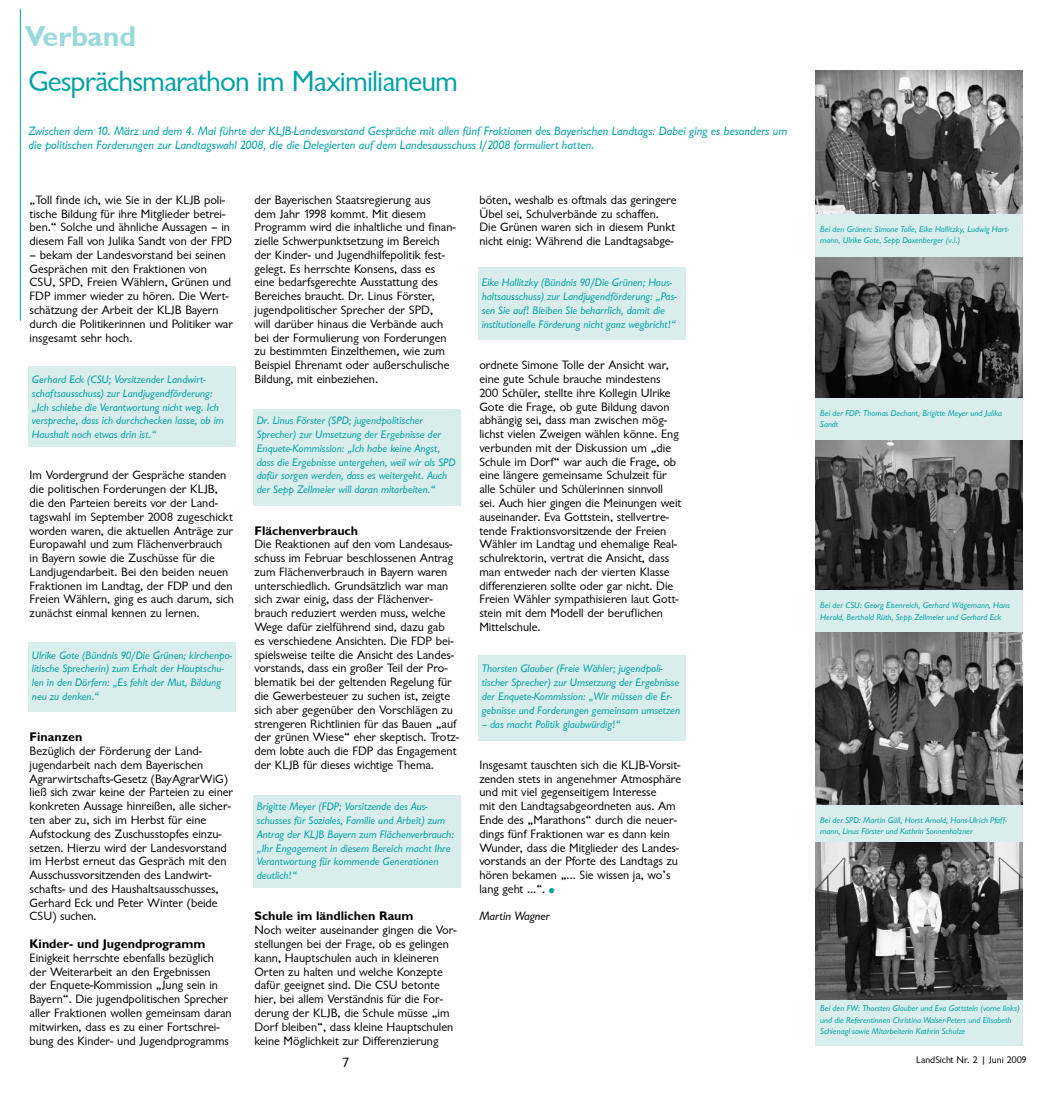
<style>
.page{position:relative;width:1051px;height:1099px;background:#fff}
.page>*{position:absolute;margin:0;border:0;box-sizing:border-box;transform-origin:0 0}
.t1{font:30px "Garrison Sans";letter-spacing:-.03em;color:#00a1a5}
.t2{font:28.75px "Garrison Sans BOLD";color:#99d9db}
.t3{font:13.75px "Garrison Sans";color:#000}
.t4{font:12.5px/13.8px "Garrison Sans";color:#000}
.t5{font:12.5px/13.8px "Garrison Sans ITALIC";color:#00a1a5}
.t6{font:12.5px "Garrison Sans BOLD";color:#000}
.t7{font:12.5px "Garrison Sans ITALIC";color:#000}
.t8{font:11.25px/13.8px "Garrison Sans ITALIC";color:#00a1a5}
.t9{font:10px "Garrison Sans";color:#000}
.t10{font:8.75px/11.2px "Garrison Sans ITALIC";color:#00a1a5}
.s1{font-size:18.75px;color:#00a1a5}
</style>
<div class="page">
<hr style="left:20px;top:9px;width:1px;height:312px;background:#00a1a5">
<div style="left:815px;top:71px;width:207px;height:974px;background:#d9eeec"></div>
<div style="left:478px;top:268px;width:207px;height:72px;background:#d9eeec"></div>
<div style="left:28px;top:642px;width:207px;height:69px;background:#d9eeec"></div>
<div style="left:478px;top:655px;width:207px;height:86px;background:#d9eeec"></div>
<div style="left:28px;top:366px;width:207px;height:80px;background:#d9eeec"></div>
<div style="left:253px;top:409px;width:207px;height:96px;background:#d9eeec"></div>
<div style="left:253px;top:795px;width:207px;height:93px;background:#d9eeec"></div>
<img style="left:815px;top:440px;width:207px;height:150px">
<img style="left:815px;top:842px;width:207px;height:157px">
<img style="left:815px;top:257px;width:207px;height:140px">
<img style="left:815px;top:71px;width:207px;height:143px">
<img style="left:815px;top:632px;width:207px;height:172px">
<h2 class="t2" style="left:25px;top:20px;width:113px">Verband</h2>
<h1 class="t1" style="left:28px;top:65px;width:431px">Gesprächsmarathon im Maximilianeum</h1>
<p class="t5" style="left:28px;top:124px;width:760px">Zwischen dem 10. März und dem 4. Mai führte der KLJB-Landesvorstand Gespräche mit allen fünf Fraktionen des Bayerischen Landtags. Dabei ging es besonders um die politischen Forderungen zur Landtagswahl 2008, die die Delegierten auf dem Landesausschuss I/2008 formuliert hatten.</p>
<p class="t4" style="left:30px;top:193px;width:204px">„Toll finde ich, wie Sie in der KLJB poli&shy;tische Bildung für ihre Mitglieder betrei&shy;ben.“ Solche und ähnliche Aussagen – in diesem Fall von Julika Sandt von der FPD</p>
<p class="t4" style="left:30px;top:248px;width:205px">– bekam der Landesvorstand bei seinen Gesprächen mit den Fraktionen von CSU, SPD, Freien Wählern, Grünen und FDP immer wieder zu hören. Die Wert&shy;schätzung der Arbeit der KLJB Bayern durch die Politikerinnen und Politiker war insgesamt sehr hoch.</p>
<p class="t8" style="left:32px;top:372px;width:193px">Gerhard Eck (CSU; Vorsitzender Landwirt&shy;schaftsausschuss) zur Landjugendförderung: „Ich schiebe die Verantwortung nicht weg. Ich verspreche, dass ich durchchecken lasse, ob im Haushalt noch etwas drin ist.“</p>
<p class="t4" style="left:30px;top:468px;width:206px">Im Vordergrund der Gespräche standen die politischen Forderungen der KLJB, die den Parteien bereits vor der Land&shy;tagswahl im September 2008 zugeschickt worden waren, die aktuellen Anträge zur Europawahl und zum Flächenverbrauch<br>in Bayern sowie die Zuschüsse für die Landjugendarbeit. Bei den beiden neuen Fraktionen im Landtag, der FDP und den Freien Wählern, ging es auch darum, sich zunächst einmal kennen zu lernen.</p>
<p class="t8" style="left:32px;top:648px;width:202px">Ulrike Gote (Bündnis 90/Die Grünen; kirchenpo&shy;litische Sprecherin) zum Erhalt der Hauptschu&shy;len in den Dörfern: „Es fehlt der Mut, Bildung neu zu denken.“</p>
<p class="t6" style="left:30px;top:730px;width:54px">Finanzen</p>
<p class="t4" style="left:30px;top:744px;width:205px">Bezüglich der Förderung der Land&shy;jugendarbeit nach dem Bayerischen Agrarwirtschafts-Gesetz (BayAgrarWiG) ließ sich zwar keine der Parteien zu einer konkreten Aussage hinreißen, alle sicher&shy;ten aber zu, sich im Herbst für eine Aufstockung des Zuschusstopfes einzu&shy;setzen. Hierzu wird der Landesvorstand im Herbst erneut das Gespräch mit den Ausschussvorsitzenden des Landwirt&shy;schafts- und des Haushaltsausschusses, Gerhard Eck und Peter Winter (beide CSU) suchen.</p>
<p class="t6" style="left:30px;top:936px;width:177px">Kinder- und Jugendprogramm</p>
<p class="t4" style="left:30px;top:951px;width:203px">Einigkeit herrschte ebenfalls bezüglich der Weiterarbeit an den Ergebnissen<br>der Enquete-Kommission „Jung sein in Bayern“. Die jugendpolitischen Sprecher aller Fraktionen wollen gemeinsam daran mitwirken, dass es zu einer Fortschrei&shy;bung des Kinder- und Jugendprogramms</p>
<p class="t4" style="left:254px;top:193px;width:203px">der Bayerischen Staatsregierung aus<br>dem Jahr 1998 kommt. Mit diesem Programm wird die inhaltliche und finan&shy;zielle Schwerpunktsetzung im Bereich der Kinder- und Jugendhilfepolitik fest&shy;gelegt. Es herrschte Konsens, dass es eine bedarfsgerechte Ausstattung des Bereiches braucht. Dr. Linus Förster, jugendpolitischer Sprecher der SPD,<br>will darüber hinaus die Verbände auch bei der Formulierung von Forderungen zu bestimmten Einzelthemen, wie zum Beispiel Ehrenamt oder außerschulische Bildung, mit einbeziehen.</p>
<p class="t8" style="left:257px;top:414px;width:200px">Dr. Linus Förster (SPD; jugendpolitischer Sprecher) zur Umsetzung der Ergebnisse der Enquete-Kommission: „Ich habe keine Angst, dass die Ergebnisse untergehen, weil wir als SPD dafür sorgen werden, dass es weitergeht. Auch der Sepp Zellmeier will daran mitarbeiten.“</p>
<p class="t6" style="left:254px;top:523px;width:105px">Flächenverbrauch</p>
<p class="t4" style="left:254px;top:537px;width:206px">Die Reaktionen auf den vom Landesaus&shy;schuss im Februar beschlossenen Antrag zum Flächenverbrauch in Bayern waren unterschiedlich. Grundsätzlich war man sich zwar einig, dass der Flächenver&shy;brauch reduziert werden muss, welche Wege dafür zielführend sind, dazu gab<br>es verschiedene Ansichten. Die FDP bei&shy;spielsweise teilte die Ansicht des Landes&shy;vorstands, dass ein großer Teil der Pro&shy;blematik bei der geltenden Regelung für die Gewerbesteuer zu suchen ist, zeigte sich aber gegenüber den Vorschlägen zu strengeren Richtlinien für das Bauen „auf der grünen Wiese“ eher skeptisch. Trotz&shy;dem lobte auch die FDP das Engagement der KLJB für dieses wichtige Thema.</p>
<p class="t8" style="left:257px;top:799px;width:199px">Brigitte Meyer (FDP; Vorsitzende des Aus&shy;schusses für Soziales, Familie und Arbeit) zum Antrag der KLJB Bayern zum Flächenverbrauch: „Ihr Engagement in diesem Bereich macht Ihre Verantwortung für kommende Generationen deutlich!“</p>
<p class="t6" style="left:254px;top:909px;width:160px">Schule im ländlichen Raum</p>
<p class="t4" style="left:254px;top:923px;width:204px">Noch weiter auseinander gingen die Vor&shy;stellungen bei der Frage, ob es gelingen kann, Hauptschulen auch in kleineren Orten zu halten und welche Konzepte dafür geeignet sind. Die CSU betonte hier, bei allem Verständnis für die For&shy;derung der KLJB, die Schule müsse „im Dorf bleiben“, dass kleine Hauptschulen keine Möglichkeit zur Differenzierung</p>
<p class="t4" style="left:479px;top:193px;width:198px">böten, weshalb es oftmals das geringere Übel sei, Schulverbände zu schaffen.<br>Die Grünen waren sich in diesem Punkt nicht einig: Während die Landtagsabge-</p>
<p class="t8" style="left:481px;top:276px;width:196px">Eike Hallitzky (Bündnis 90/Die Grünen; Haus&shy;haltsausschuss) zur Landjugendförderung: „Pas&shy;sen Sie auf! Bleiben Sie beharrlich, damit die institutionelle Förderung nicht ganz wegbricht!“</p>
<p class="t4" style="left:479px;top:358px;width:203px">ordnete Simone Tolle der Ansicht war, eine gute Schule brauche mindestens 200 Schüler, stellte ihre Kollegin Ulrike Gote die Frage, ob gute Bildung davon abhängig sei, dass man zwischen mög&shy;lichst vielen Zweigen wählen könne. Eng verbunden mit der Diskussion um „die Schule im Dorf“ war auch die Frage, ob eine längere gemeinsame Schulzeit für alle Schüler und Schülerinnen sinnvoll sei. Auch hier gingen die Meinungen weit auseinander. Eva Gottstein, stellvertre&shy;tende Fraktionsvorsitzende der Freien Wähler im Landtag und ehemalige Real&shy;schulrektorin, vertrat die Ansicht, dass man entweder nach der vierten Klasse differenzieren sollte oder gar nicht. Die Freien Wähler sympathisieren laut Gott&shy;stein mit dem Modell der beruflichen Mittelschule.</p>
<p class="t8" style="left:481px;top:662px;width:200px">Thorsten Glauber (Freie Wähler; jugendpoli&shy;tischer Sprecher) zur Umsetzung der Ergebnisse der Enquete-Kommission: „Wir müssen die Er&shy;gebnisse und Forderungen gemeinsam umsetzen</p>
<p class="t8" style="left:481px;top:717px;width:140px">– das macht Politik glaubwürdig!“</p>
<p class="t4" style="left:479px;top:758px;width:203px">Insgesamt tauschten sich die KLJB-Vorsit&shy;zenden stets in angenehmer Atmosphäre und mit viel gegenseitigem Interesse<br>mit den Landtagsabgeordneten aus. Am Ende des „Marathons“ durch die neuer&shy;dings fünf Fraktionen war es dann kein Wunder, dass die Mitglieder des Landes&shy;vorstands an der Pforte des Landtags zu hören bekamen „... Sie wissen ja, wo’s lang geht ...“.<span class="s1">•</span></p>
<p class="t7" style="left:479px;top:909px;width:72px">Martin Wagner</p>
<p class="t10" style="left:820px;top:224px;width:190px">Bei den Grünen: Simone Tolle, Eike Hallitzky, Ludwig Hart&shy;mann, Ulrike Gote, Sepp Daxenberger (v.l.)</p>
<p class="t10" style="left:820px;top:407px;width:183px">Bei der FDP: Thomas Dechant, Brigitte Meyer und Julika<br>Sandt</p>
<p class="t10" style="left:820px;top:600px;width:191px">Bei der CSU: Georg Eisenreich, Gerhard Wägemann, Hans<br>Herold, Berthold Rüth, Sepp Zellmeier und Gerhard Eck</p>
<p class="t10" style="left:820px;top:814px;width:188px">Bei der SPD: Martin Güll, Horst Arnold, Hans-Ulrich Pfaff&shy;mann, Linus Förster und Kathrin Sonnenholzner</p>
<p class="t10" style="left:820px;top:1003px;width:201px">Bei den FW: Thorsten Glauber und Eva Gottstein (vorne links) und die Referentinnen Christina Walser-Peters und Elisabeth<br>Schienagl sowie Mitarbeiterin Kathrin Schulze</p>
<p class="t3" style="left:342px;top:1055px;width:9px">7</p>
<p class="t9" style="left:916px;top:1054px;width:112px">LandSicht Nr. 2 | Juni 2009</p>
</div>
